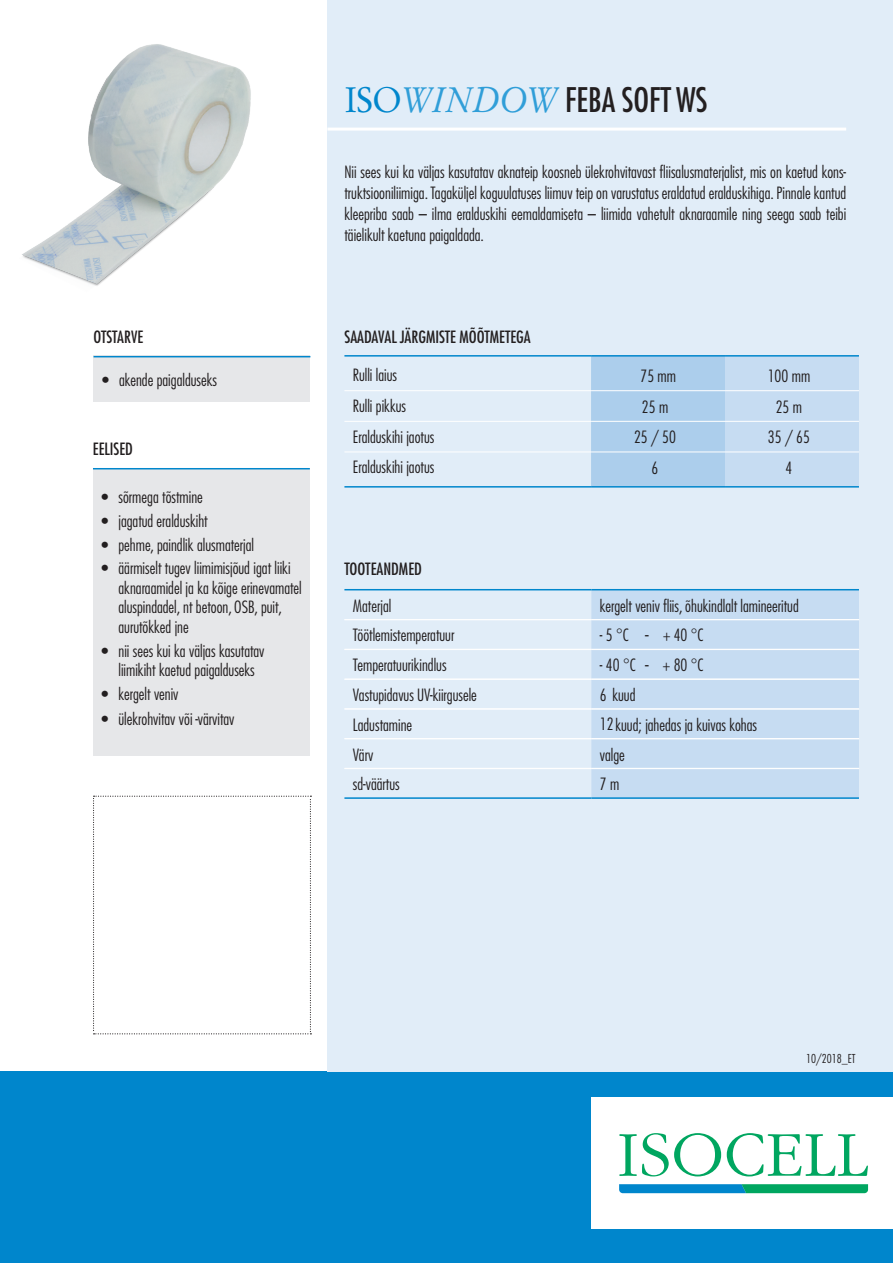
<style>
.page{position:relative;width:893px;height:1263px;background:#fff}
.page>*{position:absolute;margin:0;border:0;box-sizing:border-box;transform-origin:0 0}
.t1{font:500 condensed 33px "Futura LT Pro";color:#231f20}
.t2{font:300 condensed 16.5px/29.7px "Futura LT Pro";color:#231f20}
.t3{font:500 condensed 16.5px "Futura LT Pro";color:#231f20}
.t4{font:300 condensed 12px "Futura LT Pro";color:#231f20}
.s1{font-family:"Stempel Garamond LT Pro";font-weight:400;font-stretch:normal;font-size:35.25px;color:#0086cc}
.s2{font-family:"Stempel Garamond LT Pro";font-weight:400;font-style:italic;font-stretch:normal;font-size:35.25px;color:#309ed8}
</style>
<div class="page">
<div style="left:0;top:1071px;width:893px;height:192px;background:#0086cc"></div>
<div style="left:591px;top:1097px;width:302px;height:132px;background:#fff"></div>
<svg style="left:619px;top:1133px;width:102px;height:43px"></svg>
<svg style="left:727px;top:1133px;width:141px;height:43px"></svg>
<svg style="left:619px;top:1184px;width:249px;height:9px;background:#069898"></svg>
<div style="left:327px;top:0;width:566px;height:1071px;background:#e1edf8"></div>
<hr style="left:327px;top:128px;width:519px;height:3px;background:#fff">
<svg style="left:93px;top:796px;width:218px;height:238px"></svg>
<svg style="left:591px;top:357px;width:268px;height:129px;background:#b9d5ef"></svg>
<hr style="left:344px;top:390px;width:247px;height:1px;background:#fff">
<hr style="left:591px;top:390px;width:134px;height:1px;background:#fff">
<hr style="left:725px;top:390px;width:134px;height:1px;background:#fff">
<hr style="left:344px;top:421px;width:247px;height:1px;background:#fff">
<hr style="left:591px;top:421px;width:134px;height:1px;background:#fff">
<hr style="left:725px;top:421px;width:134px;height:1px;background:#fff">
<hr style="left:344px;top:452px;width:247px;height:1px;background:#fff">
<hr style="left:591px;top:452px;width:134px;height:1px;background:#fff">
<hr style="left:725px;top:452px;width:134px;height:1px;background:#fff">
<hr style="left:344px;top:355px;width:247px;height:2px;background:#0086cc">
<hr style="left:591px;top:355px;width:134px;height:2px;background:#0086cc">
<hr style="left:725px;top:355px;width:134px;height:2px;background:#0086cc">
<hr style="left:344px;top:486px;width:247px;height:2px;background:#0086cc">
<hr style="left:591px;top:486px;width:134px;height:2px;background:#0086cc">
<hr style="left:725px;top:486px;width:134px;height:2px;background:#0086cc">
<div style="left:591px;top:590px;width:268px;height:207px;background:#c6dcf2"></div>
<hr style="left:344px;top:589px;width:247px;height:1px;background:#0086cc">
<hr style="left:591px;top:589px;width:268px;height:1px;background:#0086cc">
<hr style="left:344px;top:708px;width:247px;height:1px;background:#fff">
<hr style="left:591px;top:708px;width:268px;height:1px;background:#fff">
<hr style="left:344px;top:797px;width:247px;height:2px;background:#0086cc">
<hr style="left:591px;top:797px;width:268px;height:2px;background:#0086cc">
<img style="left:22px;top:44px;width:229px;height:242px">
<hr style="left:344px;top:619px;width:247px;height:1px;background:#fff">
<hr style="left:591px;top:619px;width:268px;height:1px;background:#fff">
<hr style="left:344px;top:649px;width:247px;height:1px;background:#fff">
<hr style="left:591px;top:649px;width:268px;height:1px;background:#fff">
<hr style="left:344px;top:679px;width:247px;height:1px;background:#fff">
<hr style="left:591px;top:679px;width:268px;height:1px;background:#fff">
<hr style="left:344px;top:709px;width:247px;height:1px;background:#fff">
<hr style="left:591px;top:709px;width:268px;height:1px;background:#fff">
<hr style="left:344px;top:738px;width:247px;height:1px;background:#fff">
<hr style="left:591px;top:738px;width:268px;height:1px;background:#fff">
<hr style="left:344px;top:768px;width:247px;height:1px;background:#fff">
<hr style="left:591px;top:768px;width:268px;height:1px;background:#fff">
<div style="left:94px;top:355px;width:216px;height:47px;background:#e6e7e9"></div>
<hr style="left:94px;top:356px;width:216px;height:1px;background:#0086cc">
<div style="left:93px;top:468px;width:217px;height:288px;background:#e6e7e9"></div>
<hr style="left:93px;top:468px;width:217px;height:1px;background:#0086cc">
<p class="t3" style="left:94px;top:326px;width:51px">OTSTARVE</p>
<p class="t2" style="left:102px;top:365px;width:117px">• akende paigalduseks</p>
<p class="t3" style="left:93px;top:438px;width:41px">EELISED</p>
<p class="t2" style="left:101px;top:482px;width:103px">• sõrmega tõstmine</p>
<p class="t2" style="left:101px;top:506px;width:108px">• jagatud eralduskiht</p>
<p class="t2" style="left:101px;top:530px;width:154px">• pehme, paindlik alusmaterjal</p>
<p class="t2" style="left:118px;top:558px;width:185px;line-height:19.5px;text-indent:-17px">• äärmiselt tugev liimimisjõud igat liiki aknaraamidel ja ka kõige erinevamatel aluspindadel, nt betoon, OSB, puit, aurutõkked jne</p>
<p class="t2" style="left:101px;top:641px;width:165px;line-height:19.5px;text-align:center">• nii sees kui ka väljas kasutatav liimikiht kaetud paigalduseks</p>
<p class="t2" style="left:101px;top:679px;width:79px">• kergelt veniv</p>
<p class="t2" style="left:101px;top:704px;width:135px">• ülekrohvitav või -värvitav</p>
<h1 class="t1" style="left:344px;top:77px;width:364px"><span class="s1">ISO</span><span class="s2">WINDOW</span> FEBA SOFT WS</h1>
<p class="t2" style="left:344px;top:162px;width:503px;line-height:21px;text-align:justify">Nii sees kui ka väljas kasutatav aknateip koosneb ülekrohvitavast fliisalusmaterjalist, mis on kaetud kons&shy;truktsiooniliimiga. Tagaküljel koguulatuses liimuv teip on varustatus eraldatud eralduskihiga. Pinnale kantud kleepriba saab – ilma eralduskihi eemaldamiseta – liimida vahetult aknaraamile ning seega saab teibi täielikult kaetuna paigaldada.</p>
<p class="t3" style="left:344px;top:325px;width:188px">SAADAVAL JÄRGMISTE MÕÕTMETEGA</p>
<p class="t2" style="left:353px;top:360px;width:83px;line-height:30.6px">Rulli laius<br>Rulli pikkus<br>Eralduskihi jaotus<br>Eralduskihi jaotus</p>
<p class="t3" style="left:344px;top:558px;width:79px">TOOTEANDMED</p>
<p class="t2" style="left:640px;top:361px;width:37px">75 mm</p>
<p class="t2" style="left:768px;top:361px;width:44px">100 mm</p>
<p class="t2" style="left:642px;top:392px;width:28px">25 m</p>
<p class="t2" style="left:776px;top:392px;width:28px">25 m</p>
<p class="t2" style="left:634px;top:422px;width:43px">25 / 50</p>
<p class="t2" style="left:768px;top:422px;width:43px">35 / 65</p>
<p class="t2" style="left:652px;top:453px;width:8px">6</p>
<p class="t2" style="left:785px;top:453px;width:8px">4</p>
<p class="t2" style="left:353px;top:591px;width:40px">Materjal</p>
<p class="t2" style="left:600px;top:591px;width:200px">kergelt veniv fliis, õhukindlalt lamineeritud</p>
<p class="t2" style="left:353px;top:620px;width:126px">Töötlemistemperatuur<br>Temperatuurikindlus<br>Vastupidavus UV-kiirgusele<br>Ladustamine<br>Värv</p>
<p class="t2" style="left:600px;top:620px;width:105px">- 5 °C - + 40 °C</p>
<p class="t2" style="left:600px;top:650px;width:159px">- 40 °C - + 80 °C<br>6 kuud<br>12kuud; jahedas ja kuivas kohas</p>
<p class="t2" style="left:600px;top:739px;width:27px">valge</p>
<p class="t2" style="left:353px;top:769px;width:48px">sd-väärtus</p>
<p class="t2" style="left:600px;top:769px;width:21px">7 m</p>
<p class="t4" style="left:806px;top:1051px;width:51px">10/2018_ET</p>
</div>
